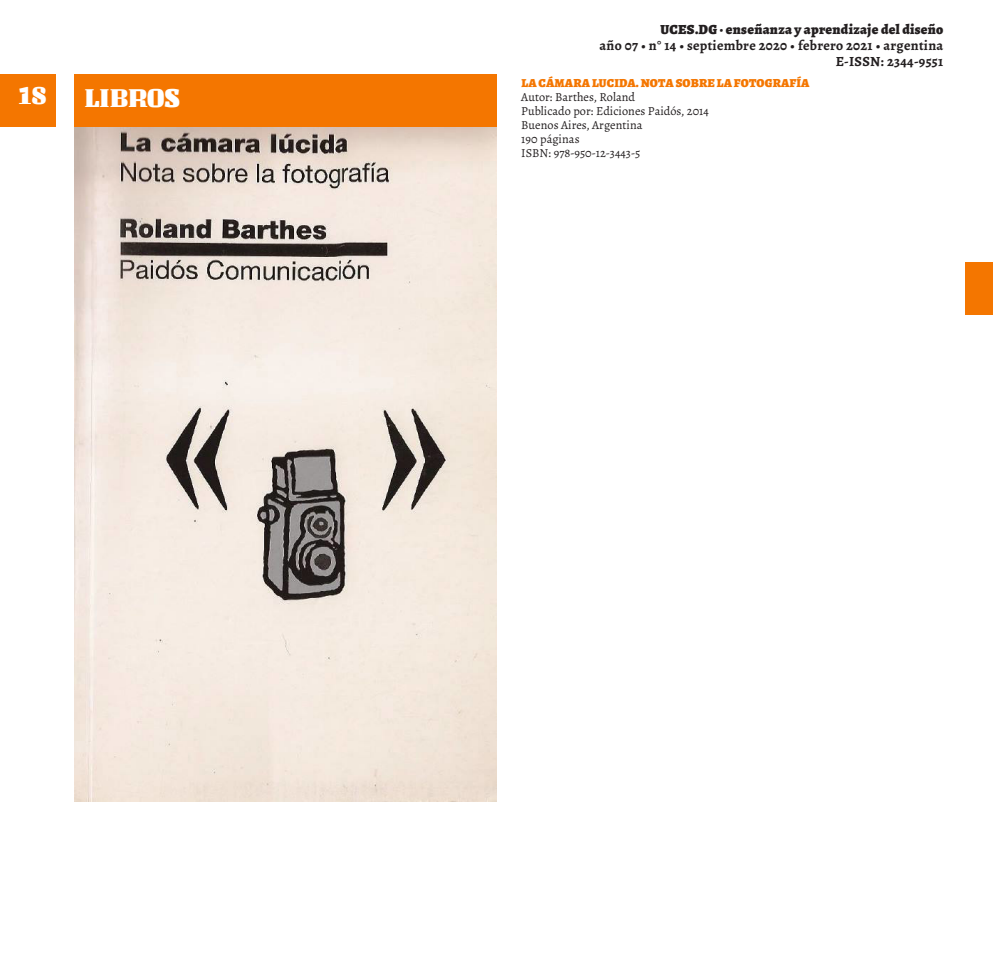
<style>
.page{position:relative;width:993px;height:968px;background:#fff}
.page>*{position:absolute;margin:0;border:0;box-sizing:border-box;transform-origin:0 0}
.t1{font:28px "Unlock";color:#fff}
.t2{font:700 14px/15.8px "Alegreya";letter-spacing:.02em;color:#231f20;text-align:right}
.t3{font:900 14px "Alegreya";letter-spacing:.02em;color:#231f20}
.t4{font:12.25px "Alegreya";color:#231f20}
.t5{font:900 12.25px "Alegreya";letter-spacing:.01em;color:#f47600}
</style>
<div class="page">
<div style="left:0;top:74px;width:55px;height:53px;background:#f47600"></div>
<div style="left:74px;top:74px;width:422px;height:53px;background:#f47600"></div>
<div style="left:965px;top:262px;width:27px;height:52px;background:#f47600"></div>
<img style="left:74px;top:127px;width:422px;height:674px">
<h1 class="t1" style="left:19px;top:79px;width:30px">18</h1>
<p class="t1" style="left:84px;top:82px;width:97px">LIBROS</p>
<p class="t3" style="left:660px;top:20px;width:284px">UCES.DG · enseñanza y aprendizaje del diseño</p>
<p class="t2" style="left:599px;top:37px;width:345px">año 07 • n° 14 • septiembre 2020 • febrero 2021 • argentina<br>E-ISSN: 2344-9551</p>
<p class="t5" style="left:521px;top:74px;width:289px">LA CÁMARA LUCIDA. NOTA SOBRE LA FOTOGRAFÍA</p>
<p class="t4" style="left:521px;top:89px;width:115px">Autor: Barthes, Roland</p>
<p class="t4" style="left:521px;top:103px;width:189px">Publicado por: Ediciones Paidós, 2014</p>
<p class="t4" style="left:521px;top:117px;width:123px">Buenos Aires, Argentina</p>
<p class="t4" style="left:521px;top:131px;width:60px">190 páginas</p>
<p class="t4" style="left:521px;top:145px;width:120px">ISBN: 978-950-12-3443-5</p>
</div>
